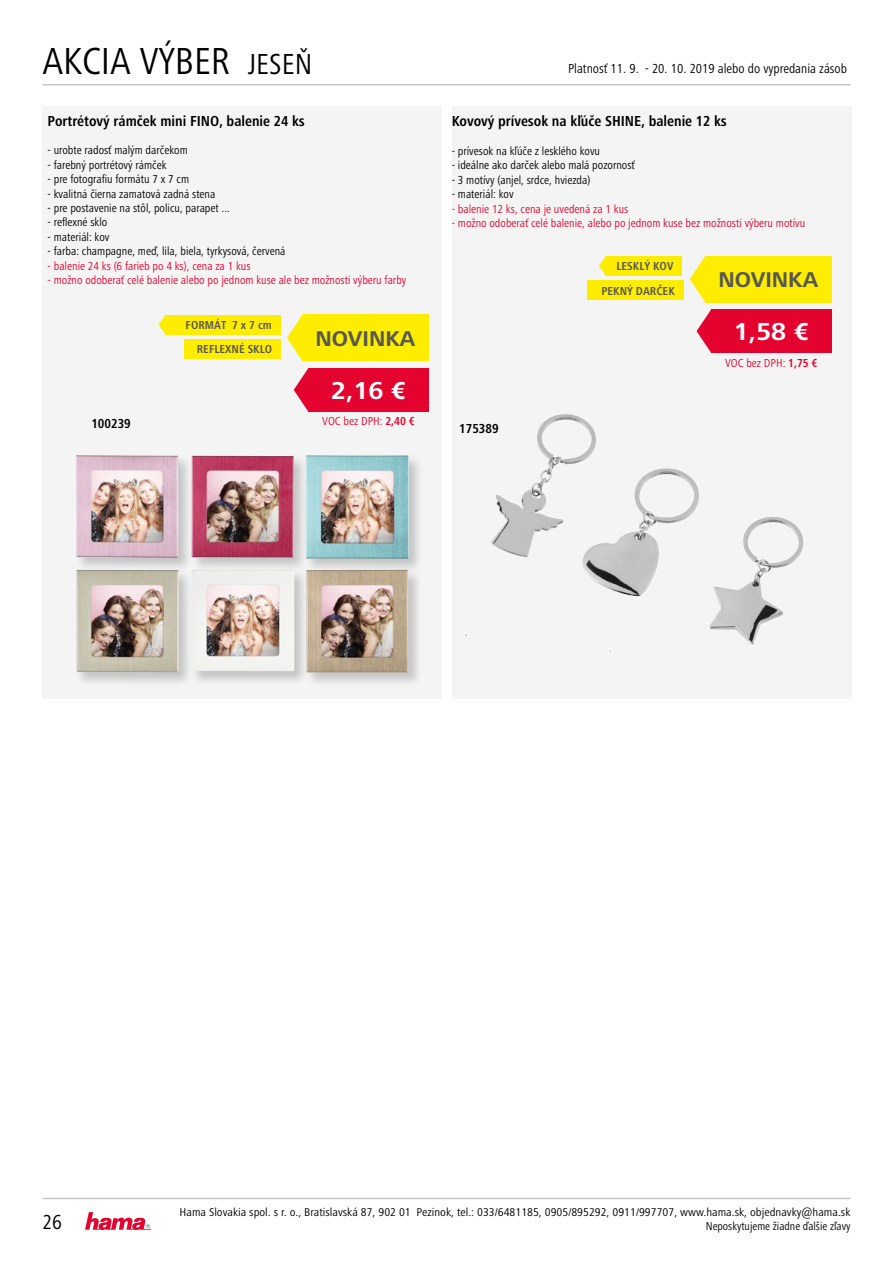
<style>
.page{position:relative;width:893px;height:1263px;background:#fff}
.page>*{position:absolute;margin:0;border:0;box-sizing:border-box;transform-origin:0 0}
.t1{font:condensed 39px "Frutiger Next LTW1 G";color:#000}
.t2{font:700 25.35px "Frutiger Next LTW1 G";color:#fff}
.t3{font:700 22.2px "Frutiger Next LTW1 G";color:#575756}
.t4{font:condensed 21px "Frutiger Next LTW1 G";color:#000}
.t5{font:700 condensed 15px "Frutiger Next LTW1 G";color:#000}
.t6{font:condensed 13.5px "Frutiger Next LTW1 G";color:#000}
.t7{font:700 condensed 13.5px "Frutiger Next LTW1 G";color:#000}
.t8{font:condensed 12px "Frutiger Next LTW1 G";color:#000}
.t9{font:condensed 12px "Frutiger Next LTW1 G";color:#e4032e}
.t10{font:700 condensed 12px/24.5px "Frutiger Next LTW1 G";color:#575756;text-align:right}
.t11{font:condensed 11.7px "Frutiger Next LTW1 G";color:#000;scale:1.08 1}
.t12{font:condensed 11.7px "Frutiger Next LTW1 G";color:#000}
.s1{font-size:30px}
.s2{font-weight:700}
</style>
<div class="page">
<div style="left:43px;top:106px;width:399px;height:592px;background:#f4f4f4"></div>
<div style="left:452px;top:106px;width:400px;height:592px;background:#f4f4f4"></div>
<hr style="left:43px;top:84px;width:807px;height:1px;background:#c6c6c6">
<hr style="left:43px;top:1198px;width:807px;height:1px;background:#c6c6c6">
<svg style="left:85px;top:1212px;width:66px;height:18px"></svg>
<svg style="left:294px;top:369px;width:14px;height:42px"></svg>
<div style="left:308px;top:368px;width:120px;height:44px;background:#e4032e"></div>
<svg style="left:287px;top:315px;width:15px;height:46px"></svg>
<div style="left:302px;top:315px;width:126px;height:46px;background:#ffed00"></div>
<div style="left:165px;top:315px;width:115px;height:19px;background:#ffed00"></div>
<svg style="left:158px;top:315px;width:7px;height:19px"></svg>
<div style="left:184px;top:339px;width:97px;height:20px;background:#ffed00"></div>
<div style="left:74px;top:453px;width:350px;height:234px;background:#000;opacity:.2"></div>
<img style="left:76px;top:455px;width:333px;height:217px">
<svg style="left:697px;top:310px;width:14px;height:43px"></svg>
<div style="left:711px;top:309px;width:120px;height:44px;background:#e4032e"></div>
<svg style="left:690px;top:256px;width:15px;height:46px"></svg>
<div style="left:705px;top:256px;width:126px;height:46px;background:#ffed00"></div>
<div style="left:606px;top:256px;width:76px;height:20px;background:#ffed00"></div>
<svg style="left:599px;top:256px;width:7px;height:20px"></svg>
<div style="left:587px;top:281px;width:96px;height:19px;background:#ffed00"></div>
<img style="left:491px;top:414px;width:105px;height:143px">
<img style="left:582px;top:468px;width:117px;height:129px">
<img style="left:709px;top:517px;width:95px;height:128px">
<h1 class="t1" style="left:43px;top:39px;width:271px">AKCIA VÝBER <span class="s1">JESEŇ</span></h1>
<p class="t5" style="left:48px;top:112px;width:259px">Portrétový rámček mini FINO, balenie 24 ks</p>
<p class="t8" style="left:48px;top:144px;width:142px">- urobte radosť malým darčekom</p>
<p class="t8" style="left:48px;top:158px;width:120px">- farebný portrétový rámček</p>
<p class="t8" style="left:48px;top:172px;width:143px">- pre fotografiu formátu 7 x 7 cm</p>
<p class="t8" style="left:48px;top:187px;width:169px">- kvalitná čierna zamatová zadná stena</p>
<p class="t8" style="left:48px;top:201px;width:184px">- pre postavenie na stôl, policu, parapet ...</p>
<p class="t8" style="left:48px;top:216px;width:61px">- reflexné sklo</p>
<p class="t8" style="left:48px;top:230px;width:63px">- materiál: kov</p>
<p class="t8" style="left:48px;top:244px;width:239px">- farba: champagne, meď, lila, biela, tyrkysová, červená</p>
<p class="t9" style="left:48px;top:259px;width:204px">- balenie 24 ks (6 farieb po 4 ks), cena za 1 kus</p>
<p class="t9" style="left:48px;top:273px;width:360px">- možno odoberať celé balenie alebo po jednom kuse ale bez možnosti výberu farby</p>
<p class="t7" style="left:91px;top:416px;width:41px">100239</p>
<p class="t10" style="left:186px;top:313px;width:88px">FORMÁT 7 x 7 cm<br>REFLEXNÉ SKLO</p>
<h3 class="t3" style="left:315px;top:326px;width:101px">NOVINKA</h3>
<h2 class="t2" style="left:331px;top:376px;width:76px">2,16 €</h2>
<p class="t9" style="left:322px;top:414px;width:94px">VOC bez DPH: <span class="s2">2,40 €</span></p>
<p class="t6" style="left:568px;top:61px;width:280px">Platnosť 11. 9. - 20. 10. 2019 alebo do vypredania zásob</p>
<p class="t5" style="left:452px;top:113px;width:277px">Kovový prívesok na kľúče SHINE, balenie 12 ks</p>
<p class="t8" style="left:452px;top:144px;width:150px">- prívesok na kľúče z lesklého kovu</p>
<p class="t8" style="left:452px;top:158px;width:185px">- ideálne ako darček alebo malá pozornosť</p>
<p class="t8" style="left:452px;top:173px;width:140px">- 3 motívy (anjel, srdce, hviezda)</p>
<p class="t8" style="left:452px;top:187px;width:63px">- materiál: kov</p>
<p class="t9" style="left:452px;top:202px;width:178px">- balenie 12 ks, cena je uvedená za 1 kus</p>
<p class="t9" style="left:452px;top:216px;width:355px">- možno odoberať celé balenie, alebo po jednom kuse bez možnosti výberu motívu</p>
<p class="t7" style="left:459px;top:421px;width:41px">175389</p>
<p class="t10" style="left:601px;top:254px;width:75px">LESKLÝ KOV<br>PEKNÝ DARČEK</p>
<h3 class="t3" style="left:718px;top:267px;width:101px">NOVINKA</h3>
<h2 class="t2" style="left:734px;top:317px;width:76px">1,58 €</h2>
<p class="t9" style="left:725px;top:356px;width:94px">VOC bez DPH: <span class="s2">1,75 €</span></p>
<p class="t11" style="left:179px;top:1205px;width:623px">Hama Slovakia spol. s r. o., Bratislavská 87, 902 01 Pezinok, tel.: 033/6481185, 0905/895292, 0911/997707, www.hama.sk, objednavky@hama.sk</p>
<h3 class="t4" style="left:43px;top:1210px;width:21px">26</h3>
<p class="t12" style="left:706px;top:1219px;width:146px">Neposkytujeme žiadne ďalšie zľavy</p>
</div>
